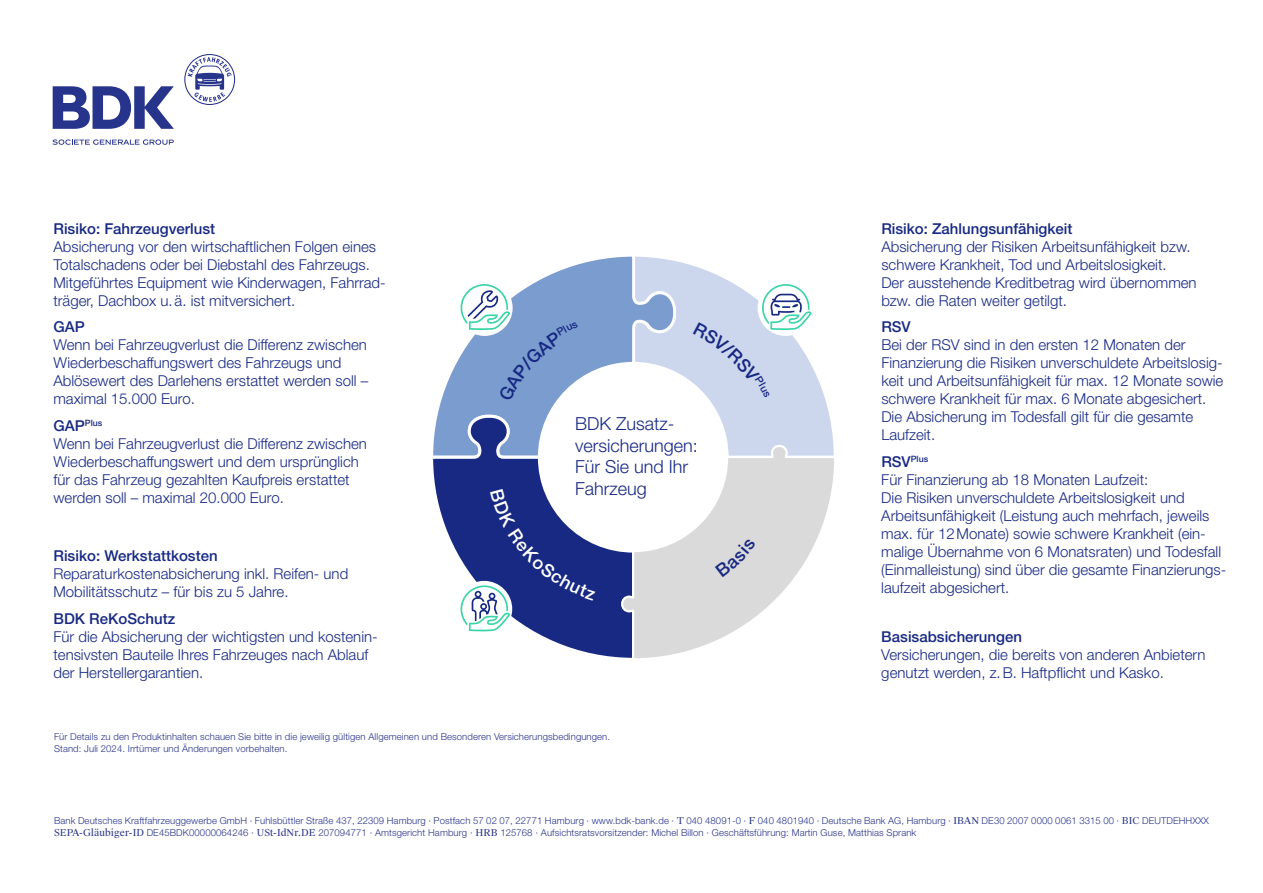
<style>
.page{position:relative;width:1263px;height:893px;background:#fff}
.page>*{position:absolute;margin:0;border:0;box-sizing:border-box;transform-origin:0 0}
.t1{font:300 18px/21.6px "Helvetica Neue LT Pro";color:#172983}
.t2{font:300 15px/18px "Helvetica Neue LT Pro";color:#172983}
.t3{font:500 15px "Helvetica Neue LT Pro";color:#172983}
.t4{font:300 9.6px/12.3px "Helvetica Neue LT Std";letter-spacing:.01em;color:#27348b}
.t5{font:500 8.7px "Helvetica Neue LT Pro";color:#172983}
.s1{font-size:15px}
.s2{font-family:"Suisse Works";font-weight:400}
</style>
<div class="page">
<svg style="left:438px;top:256px;width:192px;height:157px"></svg>
<svg style="left:433px;top:413px;width:187px;height:245px"></svg>
<svg style="left:620px;top:460px;width:214px;height:198px"></svg>
<div style="left:456px;top:280px;width:57px;height:56px;border:2px solid #fff;border-radius:50%"></div>
<svg style="left:457px;top:582px;width:54px;height:54px"></svg>
<div style="left:456px;top:581px;width:56px;height:56px;border:2px solid #fff;border-radius:50%"></div>
<svg style="left:53px;top:54px;width:182px;height:75px"></svg>
<svg style="left:53px;top:139px;width:121px;height:6px"></svg>
<svg style="left:460px;top:284px;width:118px;height:118px"></svg>
<svg style="left:630px;top:256px;width:204px;height:204px"></svg>
<svg style="left:460px;top:488px;width:136px;height:143px"></svg>
<div style="left:715px;top:539px;width:41px;height:39px;background:#dadada"></div>
<p class="t3" style="left:53px;top:220px;width:163px">Risiko: Fahrzeugverlust</p>
<p class="t2" style="left:53px;top:237px;width:332px">Absicherung vor den wirtschaftlichen Folgen eines Totalschadens oder bei Diebstahl des Fahrzeugs.<br>Mitgeführtes Equipment wie Kinderwagen, Fahrrad&shy;träger, Dachbox u.ä. ist mitversichert.</p>
<p class="t3" style="left:53px;top:318px;width:33px">GAP</p>
<p class="t2" style="left:53px;top:336px;width:316px">Wenn bei Fahrzeugverlust die Differenz zwischen Wiederbeschaffungswert des Fahrzeugs und Ablösewert des Darlehens erstattet werden soll – maximal 15.000 Euro.</p>
<p class="t5" style="left:53px;top:418px;width:50px"><span class="s1">GAP</span>Plus</p>
<p class="t2" style="left:53px;top:434px;width:315px">Wenn bei Fahrzeugverlust die Differenz zwischen Wiederbeschaffungswert und dem ursprünglich für das Fahrzeug gezahlten Kaufpreis erstattet werden soll – maximal 20.000 Euro.</p>
<p class="t3" style="left:881px;top:220px;width:193px">Risiko: Zahlungsunfähigkeit</p>
<p class="t2" style="left:881px;top:237px;width:317px">Absicherung der Risiken Arbeitsunfähigkeit bzw. schwere Krankheit, Tod und Arbeitslosigkeit.<br>Der ausstehende Kreditbetrag wird übernommen bzw. die Raten weiter getilgt.</p>
<p class="t3" style="left:881px;top:318px;width:31px">RSV</p>
<p class="t2" style="left:881px;top:336px;width:344px">Bei der RSV sind in den ersten 12 Monaten der Finanzierung die Risiken unverschuldete Arbeitslosig&shy;keit und Arbeitsunfähigkeit für max. 12 Monate sowie schwere Krankheit für max. 6 Monate abgesichert.<br>Die Absicherung im Todesfall gilt für die gesamte Laufzeit.</p>
<p class="t5" style="left:881px;top:454px;width:48px"><span class="s1">RSV</span>Plus</p>
<p class="t2" style="left:881px;top:470px;width:346px">Für Finanzierung ab 18 Monaten Laufzeit:<br>Die Risiken unverschuldete Arbeitslosigkeit und Arbeitsunfähigkeit (Leistung auch mehrfach, jeweils max. für 12Monate) sowie schwere Krankheit (ein&shy;malige Übernahme von 6 Monatsraten) und Todesfall (Einmalleistung) sind über die gesamte Finanzierungs&shy;laufzeit abgesichert.</p>
<p class="t1" style="left:575px;top:413px;width:124px">BDK Zusatz&shy;versicherungen:<br>Für Sie und Ihr<br>Fahrzeug</p>
<p class="t3" style="left:53px;top:547px;width:166px">Risiko: Werkstattkosten</p>
<p class="t2" style="left:53px;top:564px;width:296px">Reparaturkostenabsicherung inkl. Reifen- und<br>Mobilitätsschutz – für bis zu 5 Jahre.</p>
<p class="t3" style="left:53px;top:609px;width:123px">BDK ReKoSchutz</p>
<p class="t2" style="left:53px;top:627px;width:326px">Für die Absicherung der wichtigsten und kostenin&shy;tensivsten Bauteile Ihres Fahrzeuges nach Ablauf der Herstellergarantien.</p>
<p class="t3" style="left:881px;top:627px;width:142px">Basisabsicherungen</p>
<p class="t2" style="left:881px;top:645px;width:326px">Versicherungen, die bereits von anderen Anbietern genutzt werden, z.B. Haftpflicht und Kasko.</p>
<p class="t4" style="left:54px;top:730px;width:558px">Für Details zu den Produktinhalten schauen Sie bitte in die jeweilig gültigen Allgemeinen und Besonderen Versicherungsbedingungen.<br>Stand: Juli 2024. Irrtümer und Änderungen vorbehalten.</p>
<p class="t4" style="left:54px;top:814px;width:1156px">Bank Deutsches Kraftfahrzeuggewerbe GmbH · Fuhlsbüttler Straße 437, 22309 Hamburg · Postfach 57 02 07, 22771 Hamburg · www.bdk-bank.de · <span class="s2">T</span> 040 48091-0 · <span class="s2">F</span> 040 4801940 · Deutsche Bank AG, Hamburg · <span class="s2">IBAN</span> DE30 2007 0000 0061 3315 00 · <span class="s2">BIC</span> DEUTDEHHXXX<br><span class="s2">SEPA-Gläubiger-ID</span> DE45BDK00000064246 · <span class="s2">USt-IdNr.DE</span> 207094771 · Amtsgericht Hamburg · <span class="s2">HRB</span> 125768 · Aufsichtsratsvorsitzender: Michel Billon · Geschäftsführung: Martin Guse, Matthias Sprank</p>
</div>
